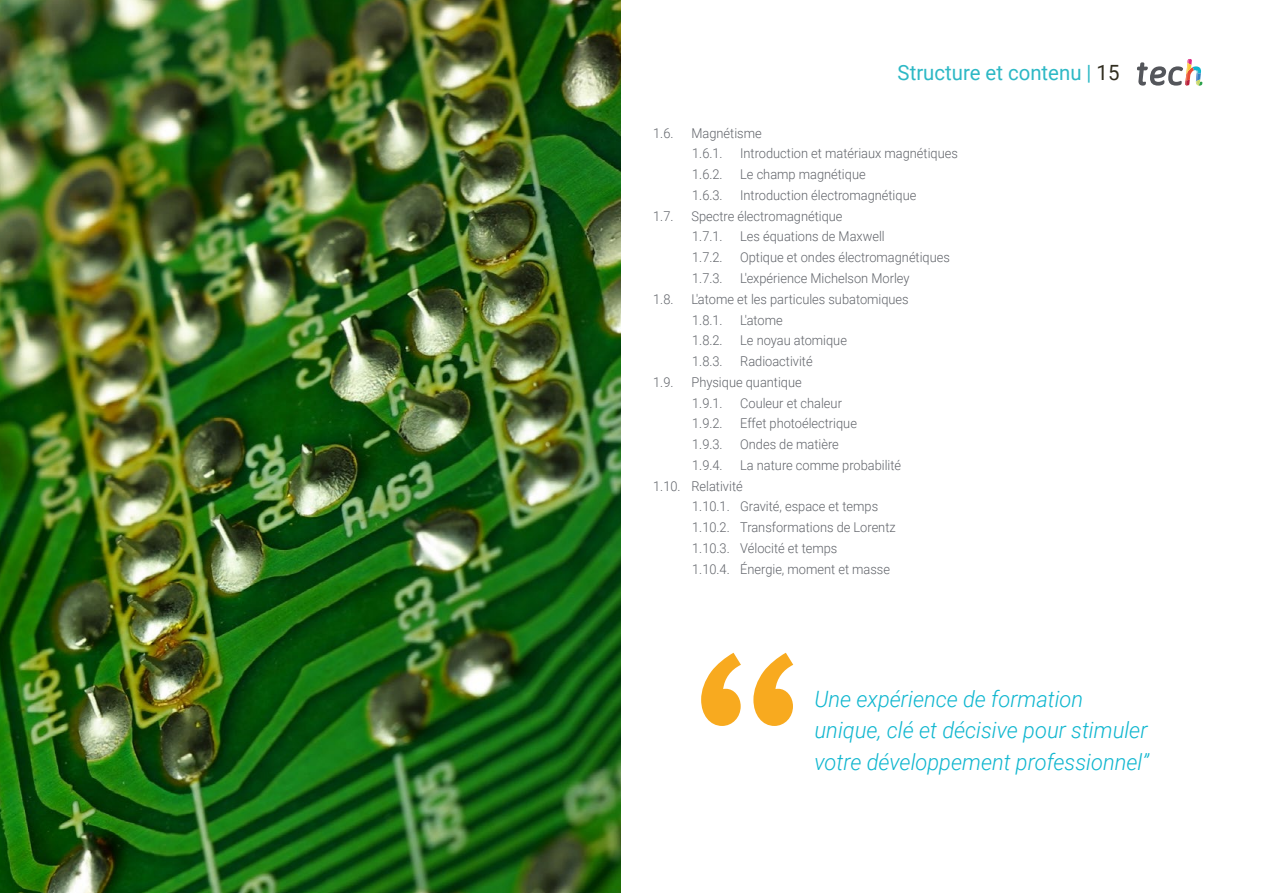
<style>
.page{position:relative;width:1263px;height:893px;background:#fff}
.page>*{position:absolute;margin:0;border:0;box-sizing:border-box;transform-origin:0 0}
.t1{font:italic 300 22.5px/31.5px "Roboto";color:#0fb6cf}
.t2{font:21px "Roboto";color:#2db8c5}
.t3{font:300 13.5px/20.7px "Roboto";color:#61646a;scale:.95 1}
.s1{color:#312e20}
</style>
<div class="page">
<img style="left:0;top:0;width:621px;height:893px">
<svg style="left:1137px;top:59px;width:65px;height:27px"></svg>
<svg style="left:701px;top:653px;width:92px;height:73px"></svg>
<h2 class="t2" style="left:898px;top:57px;width:223px">Structure et contenu | <span class="s1">15</span></h2>
<p class="t3" style="left:653px;top:122px;width:23px">1.6.</p>
<p class="t3" style="left:691px;top:122px;width:75px">Magnétisme<br>1.6.1.</p>
<p class="t3" style="left:740px;top:143px;width:231px">Introduction et matériaux magnétiques</p>
<p class="t3" style="left:692px;top:164px;width:34px">1.6.2.</p>
<p class="t3" style="left:740px;top:164px;width:134px">Le champ magnétique</p>
<p class="t3" style="left:692px;top:184px;width:34px">1.6.3.</p>
<p class="t3" style="left:740px;top:184px;width:187px">Introduction électromagnétique</p>
<p class="t3" style="left:653px;top:205px;width:23px">1.7.</p>
<p class="t3" style="left:691px;top:205px;width:161px">Spectre électromagnétique<br>1.7.1.</p>
<p class="t3" style="left:740px;top:226px;width:154px">Les équations de Maxwell</p>
<p class="t3" style="left:692px;top:247px;width:34px">1.7.2.</p>
<p class="t3" style="left:740px;top:247px;width:222px">Optique et ondes électromagnétiques</p>
<p class="t3" style="left:692px;top:267px;width:34px">1.7.3.</p>
<p class="t3" style="left:740px;top:267px;width:180px">L'expérience Michelson Morley</p>
<p class="t3" style="left:653px;top:288px;width:23px">1.8.</p>
<p class="t3" style="left:691px;top:288px;width:230px">L'atome et les particules subatomiques<br>1.8.1.</p>
<p class="t3" style="left:740px;top:309px;width:46px">L'atome</p>
<p class="t3" style="left:692px;top:330px;width:34px">1.8.2.</p>
<p class="t3" style="left:740px;top:330px;width:114px">Le noyau atomique</p>
<p class="t3" style="left:692px;top:350px;width:34px">1.8.3.</p>
<p class="t3" style="left:740px;top:350px;width:78px">Radioactivité</p>
<p class="t3" style="left:653px;top:371px;width:23px">1.9.</p>
<p class="t3" style="left:691px;top:371px;width:118px">Physique quantique<br>1.9.1.</p>
<p class="t3" style="left:740px;top:392px;width:109px">Couleur et chaleur</p>
<p class="t3" style="left:692px;top:413px;width:34px">1.9.2.</p>
<p class="t3" style="left:740px;top:413px;width:124px">Effet photoélectrique</p>
<p class="t3" style="left:692px;top:433px;width:34px">1.9.3.</p>
<p class="t3" style="left:740px;top:433px;width:105px">Ondes de matière</p>
<p class="t3" style="left:692px;top:454px;width:34px">1.9.4.</p>
<p class="t3" style="left:740px;top:454px;width:171px">La nature comme probabilité</p>
<p class="t3" style="left:653px;top:475px;width:96px">1.10. Relativité</p>
<p class="t3" style="left:692px;top:496px;width:197px">1.10.1. Gravité, espace et temps</p>
<p class="t3" style="left:692px;top:516px;width:216px">1.10.2. Transformations de Lorentz</p>
<p class="t3" style="left:692px;top:537px;width:154px">1.10.3. Vélocité et temps</p>
<p class="t3" style="left:692px;top:558px;width:210px">1.10.4. Énergie, moment et masse</p>
<h1 class="t1" style="left:814px;top:682px;width:336px">Une expérience de formation unique, clé et décisive pour stimuler votre développement professionnel”</h1>
</div>
